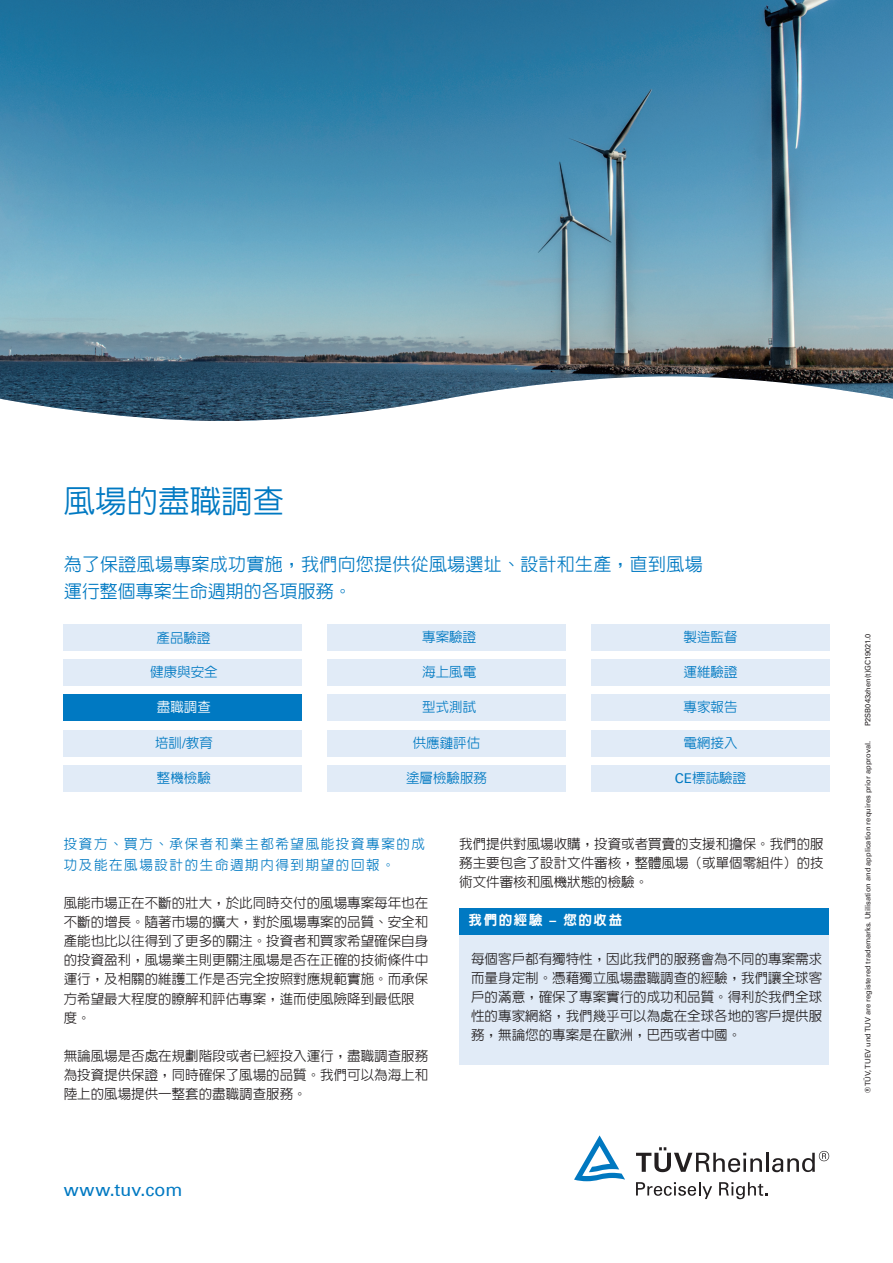
<style>
.page{position:relative;width:893px;height:1263px;background:#fff}
.page>*{position:absolute;margin:0;border:0;box-sizing:border-box;transform-origin:0 0}
.t1{font:500 31.5px "AR New Hei B5";color:#0079c2}
.t2{font:500 18px/27px "AR New Hei B5";letter-spacing:.015em;color:#0079c2}
.t3{font:18px "Univers Com 55 Roman";letter-spacing:.01em;color:#0079c2}
.t4{font:500 13.5px/19.2px "AR New Hei B5";color:#231f20;text-align:justify}
.t5{font:500 13.5px "AR New Hei B5";color:#0079c2}
.t6{font:500 13.5px/21px "AR New Hei B5";letter-spacing:.12em;color:#0079c2}
.t7{font:800 13.5px "AR New Hei B5";letter-spacing:.12em;color:#fff}
.t8{font:500 13.5px "AR New Hei B5";color:#fff}
.t9{font:7.5px "Univers Com 55 Roman";color:#231f20}
.s1{font-family:"Univers Com 55 Roman";font-weight:400}
.s2{font-family:"Univers Com 65";font-weight:700}
</style>
<div class="page">
<svg style="left:636px;top:1147px;width:126px;height:25px"></svg>
<hr style="left:766px;top:1153px;width:3px;height:19px;background:#231f20">
<svg style="left:772px;top:1151px;width:57px;height:21px"></svg>
<svg style="left:574px;top:1135px;width:51px;height:46px"></svg>
<svg style="left:636px;top:1182px;width:76px;height:17px"></svg>
<svg style="left:719px;top:1182px;width:48px;height:17px"></svg>
<img style="left:0;top:0;width:893px;height:421px">
<div style="left:459px;top:908px;width:370px;height:27px;background:#0079c2"></div>
<div style="left:459px;top:935px;width:370px;height:130px;background:#e1ebf7"></div>
<div style="left:64px;top:659px;width:238px;height:27px;background:#e1ebf7"></div>
<div style="left:327px;top:659px;width:239px;height:27px;background:#e1ebf7"></div>
<div style="left:591px;top:659px;width:238px;height:27px;background:#e1ebf7"></div>
<div style="left:64px;top:695px;width:238px;height:26px;background:#0079c2"></div>
<div style="left:327px;top:695px;width:239px;height:26px;background:#e1ebf7"></div>
<div style="left:591px;top:695px;width:238px;height:26px;background:#e1ebf7"></div>
<div style="left:64px;top:730px;width:238px;height:27px;background:#e1ebf7"></div>
<div style="left:327px;top:730px;width:239px;height:27px;background:#e1ebf7"></div>
<div style="left:591px;top:730px;width:238px;height:27px;background:#e1ebf7"></div>
<div style="left:64px;top:766px;width:238px;height:26px;background:#e1ebf7"></div>
<div style="left:327px;top:766px;width:239px;height:26px;background:#e1ebf7"></div>
<div style="left:591px;top:766px;width:238px;height:26px;background:#e1ebf7"></div>
<div style="left:64px;top:624px;width:238px;height:26px;background:#e1ebf7"></div>
<div style="left:327px;top:624px;width:239px;height:26px;background:#e1ebf7"></div>
<div style="left:591px;top:624px;width:238px;height:26px;background:#e1ebf7"></div>
<h1 class="t1" style="left:64px;top:485px;width:222px">風場的盡職調查</h1>
<h2 class="t2" style="left:64px;top:550px;width:640px">為了保證風場專案成功實施，我們向您提供從風場選址、設計和生產，直到風場運行整個專案生命週期的各項服務。</h2>
<p class="t5" style="left:157px;top:631px;width:55px">產品驗證</p>
<p class="t5" style="left:150px;top:665px;width:69px">健康與安全</p>
<p class="t8" style="left:157px;top:700px;width:55px">盡職調查</p>
<p class="t5" style="left:155px;top:736px;width:59px">培訓<span class="s1">/</span>教育</p>
<p class="t5" style="left:157px;top:771px;width:55px">整機檢驗</p>
<p class="t5" style="left:422px;top:630px;width:55px">專案驗證</p>
<p class="t5" style="left:422px;top:665px;width:55px">海上風電</p>
<p class="t5" style="left:422px;top:700px;width:55px">型式測試</p>
<p class="t5" style="left:413px;top:736px;width:69px">供應鏈評估</p>
<p class="t5" style="left:406px;top:771px;width:82px">塗層檢驗服務</p>
<p class="t5" style="left:684px;top:631px;width:55px">製造監督</p>
<p class="t5" style="left:684px;top:665px;width:55px">運維驗證</p>
<p class="t5" style="left:684px;top:700px;width:55px">專家報告</p>
<p class="t5" style="left:684px;top:736px;width:55px">電網接入</p>
<p class="t5" style="left:675px;top:771px;width:73px"><span class="s1">CE</span>標誌驗證</p>
<p class="t6" style="left:64px;top:833px;width:363px">投資方、買方、承保者和業主都希望風能投資專案的成功及能在風場設計的生命週期內得到期望的回報。</p>
<p class="t4" style="left:64px;top:893px;width:366px;text-align:left">風能市場正在不斷的壯大，於此同時交付的風場專案每年也在不斷的增長。隨著市場的擴大，對於風場專案的品質、安全和產能也比以往得到了更多的關注。投資者和買家希望確保自身的投資盈利，風場業主則更關注風場是否在正確的技術條件中運行，及相關的維護工作是否完全按照對應規範實施。而承保方希望最大程度的瞭解和評估專案，進而使風險降到最低限度。</p>
<p class="t4" style="left:64px;top:1046px;width:366px">無論風場是否處在規劃階段或者已經投入運行，盡職調查服務為投資提供保證，同時確保了風場的品質。我們可以為海上和陸上的風場提供一整套的盡職調查服務。</p>
<p class="t4" style="left:459px;top:834px;width:366px">我們提供對風場收購，投資或者買賣的支援和擔保。我們的服務主要包含了設計文件審核，整體風場（或單個零組件）的技術文件審核和風機狀態的檢驗。</p>
<p class="t7" style="left:469px;top:913px;width:155px">我們的經驗 <span class="s2">–</span> 您的收益</p>
<p class="t4" style="left:471px;top:949px;width:353px">每個客戶都有獨特性，因此我們的服務會為不同的專案需求而量身定制。憑藉獨立風場盡職調查的經驗，我們讓全球客戶的滿意，確保了專案實行的成功和品質。得利於我們全球性的專家網絡，我們幾乎可以為處在全球各地的客戶提供服務，無論您的專案是在歐洲，巴西或者中國。</p>
<h2 class="t3" style="left:64px;top:1178px;width:120px">www.tuv.com</h2>
<p class="t9" style="left:863px;top:726px;width:94px;rotate:-90deg">P2SB043zhen(t)GC19021.0</p>
<p class="t9" style="left:863px;top:1093px;width:353px;rotate:-90deg">® TÜV, TUEV und TUV are registered trademarks. Utilisation and application requires prior approval.</p>
</div>
